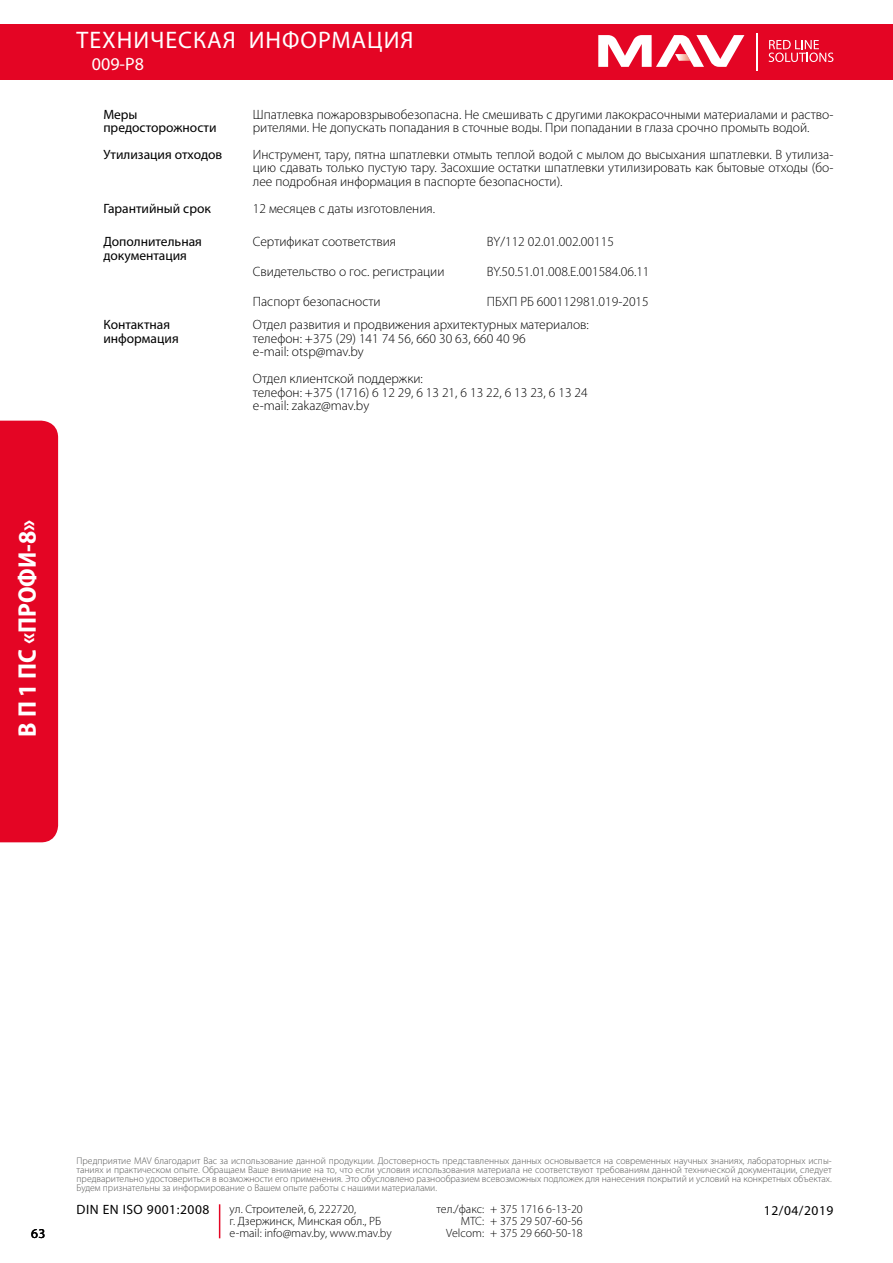
<style>
.page{position:relative;width:893px;height:1263px;background:#fff}
.page>*{position:absolute;margin:0;border:0;box-sizing:border-box;transform-origin:0 0}
.t1{font:700 semi-condensed 25.5px "Myriad Pro";color:#fff}
.t2{font:24px "Myriad Pro";letter-spacing:.04em;color:#fff}
.t3{font:18px "Myriad Pro";color:#fffffd}
.t4{font:300 13.5px/13.5px "Myriad Pro";color:#000}
.t5{font:13.5px/13.5px "Myriad Pro";color:#000}
.t6{font:13.5px "Myriad Pro";letter-spacing:.04em;color:#000}
.t7{font:300 12px/12px "Myriad Pro";color:#000}
.t8{font:300 9.75px/9px "Myriad Pro";color:#575756;text-align:justify}
</style>
<div class="page">
<div style="left:0;top:24px;width:893px;height:55px;background:#e40524"></div>
<div style="left:0;top:421px;width:58px;height:421px;background:#e40524"></div>
<svg style="left:598px;top:35px;width:146px;height:32px"></svg>
<hr style="left:756px;top:33px;width:1px;height:37px;background:#fff">
<svg style="left:769px;top:40px;width:64px;height:22px"></svg>
<hr style="left:219px;top:1204px;width:1px;height:34px;background:#e40524">
<h2 class="t2" style="left:77px;top:27px;width:338px">ТЕХНИЧЕСКАЯ ИНФОРМАЦИЯ</h2>
<h3 class="t3" style="left:92px;top:54px;width:54px">009-Р8</h3>
<p class="t5" style="left:103px;top:108px;width:115px">Меры предосторожности</p>
<p class="t4" style="left:253px;top:108px;width:582px">Шпатлевка пожаровзрывобезопасна. Не смешивать с другими лакокрасочными материалами и раство&shy;рителями. Не допускать попадания в сточные воды. При попадании в глаза срочно промыть водой.</p>
<p class="t5" style="left:103px;top:148px;width:120px">Утилизация отходов</p>
<p class="t4" style="left:253px;top:148px;width:582px;text-align:justify">Инструмент, тару, пятна шпатлевки отмыть теплой водой с мылом до высыхания шпатлевки. В утилиза&shy;цию сдавать только пустую тару. Засохшие остатки шпатлевки утилизировать как бытовые отходы (бо&shy;лее подробная информация в паспорте безопасности).</p>
<p class="t5" style="left:103px;top:202px;width:109px">Гарантийный срок</p>
<p class="t4" style="left:253px;top:202px;width:184px">12 месяцев с даты изготовления.</p>
<p class="t5" style="left:103px;top:235px;width:100px">Дополнительная документация</p>
<p class="t4" style="left:253px;top:235px;width:145px">Сертификат соответствия</p>
<p class="t4" style="left:253px;top:265px;width:193px">Свидетельство о гос. регистрации</p>
<p class="t4" style="left:253px;top:295px;width:129px">Паспорт безопасности</p>
<p class="t4" style="left:487px;top:235px;width:129px">BY/112 02.01.002.00115</p>
<p class="t4" style="left:487px;top:265px;width:164px">BY.50.51.01.008.E.001584.06.11</p>
<p class="t4" style="left:487px;top:295px;width:164px">ПБХП РБ 600112981.019-2015</p>
<h1 class="t1" style="left:13px;top:737px;width:219px;rotate:-90deg">В П 1 ПС «ПРОФИ-8»</h1>
<p class="t5" style="left:103px;top:318px;width:77px">Контактная информация</p>
<p class="t4" style="left:253px;top:318px;width:338px">Отдел развития и продвижения архитектурных материалов: телефон: +375 (29) 141 74 56, 660 30 63, 660 40 96<br>e-mail: otsp@mav.by</p>
<p class="t4" style="left:253px;top:372px;width:336px">Отдел клиентской поддержки:<br>телефон: +375 (1716) 6 12 29, 6 13 21, 6 13 22, 6 13 23, 6 13 24 e-mail: zakaz@mav.by</p>
<p class="t8" style="left:77px;top:1156px;width:757px">Предприятие MAV благодарит Вас за использование данной продукции. Достоверность представленных данных основывается на современных научных знаниях, лабораторных испы&shy;таниях и практическом опыте. Обращаем Ваше внимание на то, что если условия использования материала не соответствуют требованиям данной технической документации, следует предварительно удостовериться в возможности его применения. Это обусловлено разнообразием всевозможных подложек для нанесения покрытий и условий на конкретных объектах.<br>Будем признательны за информирование о Вашем опыте работы с нашими материалами.</p>
<p class="t7" style="left:437px;top:1203px;width:49px;text-align:right">тел./факс:<br>МТС:</p>
<p class="t6" style="left:77px;top:1202px;width:134px">DIN EN ISO 9001:2008</p>
<p class="t7" style="left:230px;top:1203px;width:164px">ул. Строителей, 6, 222720,<br>г. Дзержинск, Минская обл., РБ e-mail: info@mav.by, www.mav.by</p>
<p class="t7" style="left:490px;top:1203px;width:94px;text-align:justify">+ 375 1716 6-13-20 + 375 29 507-60-56 + 375 29 660-50-18</p>
<p class="t5" style="left:31px;top:1227px;width:16px">63</p>
<p class="t7" style="left:446px;top:1227px;width:39px">Velcom:</p>
<p class="t5" style="left:764px;top:1203px;width:71px">12/04/2019</p>
</div>
